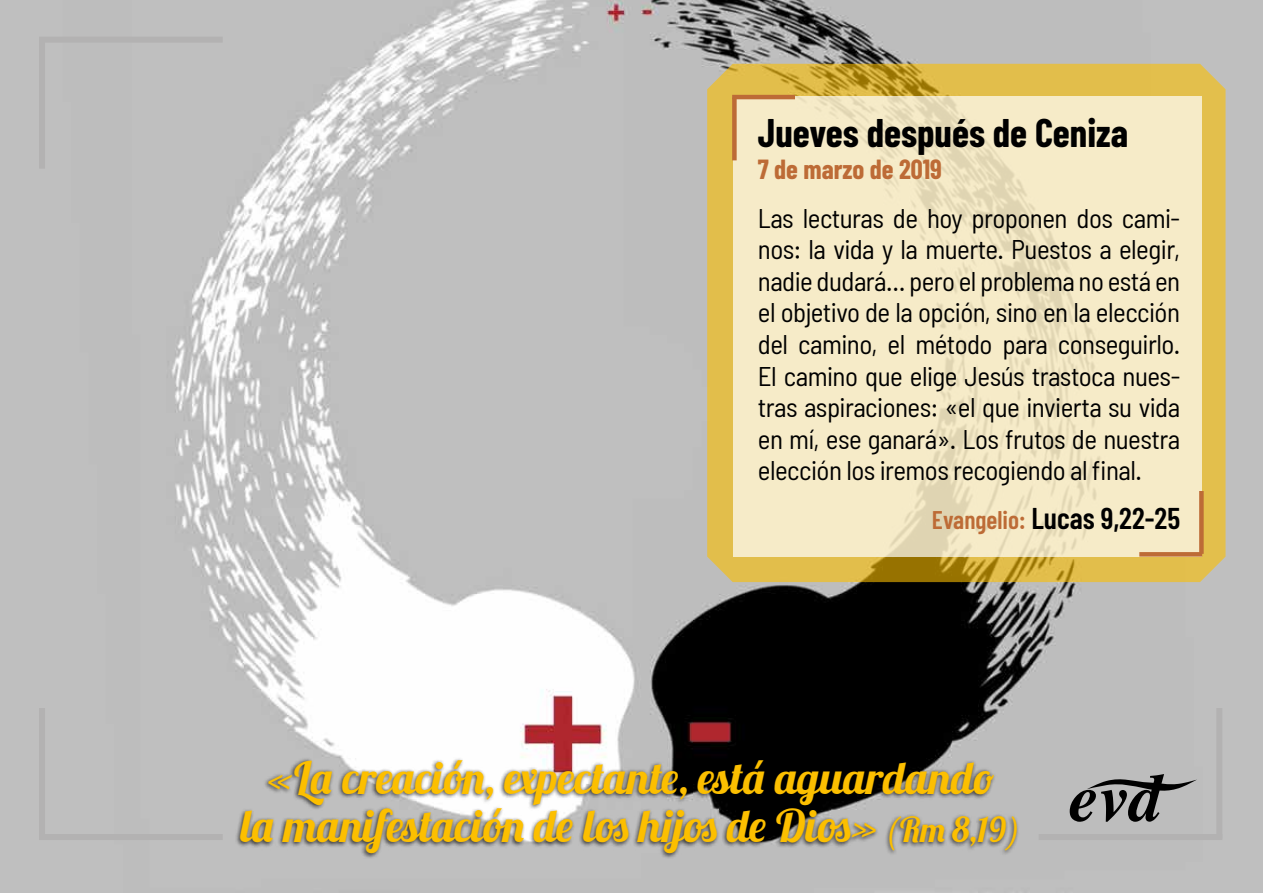
<style>
.page{position:relative;width:1263px;height:893px;background:#fff}
.page>*{position:absolute;margin:0;border:0;box-sizing:border-box;transform-origin:0 0}
.t1{font:45px/48px "Lobster 1.3";color:#fcbf00;text-align:center}
.t2{font:700 39px "Barlow Condensed";color:#000}
.t3{font:600 30px "Barlow Condensed";color:#000}
.t4{font:semi-condensed 27px/31.5px "Barlow";letter-spacing:-.02em;color:#000;text-align:justify}
.t5{font:700 27px "Barlow Condensed";color:#bd6b36}
.s1{font-size:25.5px;color:#bd6b36}
.s2{font-size:34.5px}
</style>
<div class="page">
<img style="left:0;top:0;width:1263px;height:893px">
<svg style="left:707px;top:64px;width:518px;height:518px;background:#dab748"></svg>
<div style="left:235px;top:757px;width:784px;height:102px;background:#000;opacity:.75"></div>
<div style="left:39px;top:38px;width:6px;height:131px;background:#b3b2b2"></div>
<div style="left:39px;top:37px;width:184px;height:6px;background:#b3b2b2"></div>
<div style="left:1216px;top:708px;width:6px;height:130px;background:#b3b2b2"></div>
<div style="left:1039px;top:834px;width:183px;height:6px;background:#b3b2b2"></div>
<div style="left:39px;top:708px;width:6px;height:130px;background:#b3b2b2"></div>
<div style="left:39px;top:834px;width:184px;height:6px;background:#b3b2b2"></div>
<svg style="left:734px;top:96px;width:468px;height:461px;background:#f3e8c5"></svg>
<div style="left:732px;top:98px;width:5px;height:62px;background:#bd6b36"></div>
<hr style="left:732px;top:95px;width:63px;height:4px;background:#bd6b36">
<div style="left:1199px;top:491px;width:5px;height:63px;background:#bd6b36"></div>
<div style="left:1139px;top:552px;width:63px;height:5px;background:#bd6b36"></div>
<svg style="left:1070px;top:774px;width:127px;height:48px;background:#838383"></svg>
<h2 class="t2" style="left:758px;top:109px;width:372px">Jueves después de Ceniza</h2>
<p class="t5" style="left:758px;top:153px;width:186px">7 de marzo de 2019</p>
<p class="t4" style="left:758px;top:202px;width:424px">Las lecturas de hoy proponen dos cami&shy;nos: la vida y la muerte. Puestos a elegir, nadie dudará… pero el problema no está en el objetivo de la opción, sino en la elección del camino, el método para conseguirlo.<br>El camino que elige Jesús trastoca nues&shy;tras aspiraciones: «el que invierta su vida en mí, ese ganará». Los frutos de nuestra elección los iremos recogiendo al final.</p>
<p class="t3" style="left:932px;top:499px;width:250px"><span class="s1">Evangelio:</span> Lucas 9,22-25</p>
<h1 class="t1" style="left:241px;top:753px;width:781px">«La creación, expectante, está aguardando<br>la manifestación de los hijos de Dios» <span class="s2">(Rm 8,19)</span></h1>
</div>
